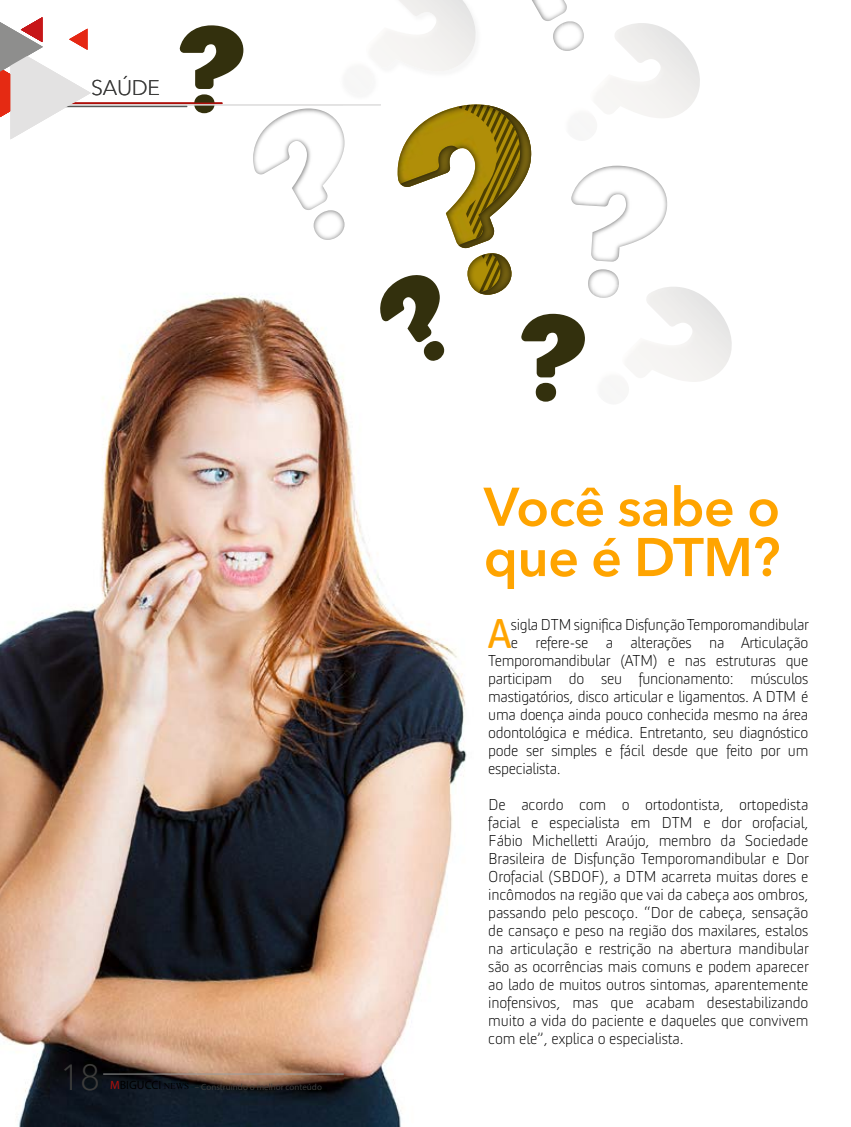
<style>
.page{position:relative;width:851px;height:1127px;background:#fff}
.page>*{position:absolute;margin:0;border:0;box-sizing:border-box;transform-origin:0 0}
.t1{font:600 53.85px/50.2px "Avenir Next";letter-spacing:-.01em;color:#ffa400}
.t2{font:43.5px "Rhodia";color:#ffa400}
.t3{font:300 36px "Avenir Next LT Pro";color:#3c3c3b}
.t4{font:300 21px "Avenir Next LT Pro";letter-spacing:-.015em;color:#3c3c3b}
.t5{font:300 16.5px/18px "Rhodia";letter-spacing:-.02em;color:#000;text-align:justify}
.t6{font:9px "Myriad Pro";color:#3c3c3b}
.s1{font-size:12px;color:#ae0f0a}
.s2{font-size:12px;color:#000}
.s3{font-family:"Times New Roman";color:#000}
</style>
<div class="page">
<hr style="left:850px;top:944px;width:1px;height:75px;background:#6199bf">
<img style="left:0;top:294px;width:467px;height:833px">
<hr style="left:0;top:104px;width:381px;height:2px;background:#e3e2e2">
<svg style="left:179px;top:25px;width:64px;height:88px"></svg>
<svg style="left:379px;top:104px;width:243px;height:298px"></svg>
<img style="left:571px;top:166px;width:96px;height:96px">
<img style="left:588px;top:269px;width:30px;height:26px">
<img style="left:532px;top:0;width:34px;height:21px">
<img style="left:553px;top:21px;width:19px;height:29px">
<img style="left:253px;top:108px;width:91px;height:102px">
<img style="left:313px;top:210px;width:31px;height:30px">
<img style="left:562px;top:22px;width:15px;height:29px">
<img style="left:563px;top:23px;width:137px;height:118px">
<img style="left:593px;top:285px;width:25px;height:13px">
<img style="left:595px;top:287px;width:137px;height:115px">
<hr style="left:850px;top:961px;width:1px;height:96px;background:#ffa400">
<hr style="left:103px;top:1074px;width:241px;height:1px;background:#9d9d9c">
<hr style="left:0;top:106px;width:187px;height:1px;background:#575756">
<hr style="left:0;top:104px;width:343px;height:2px;background:#e3e2e2">
<hr style="left:0;top:103px;width:222px;height:1px;background:#ae0f0a">
<svg style="left:0;top:17px;width:91px;height:122px"></svg>
<p class="t4" style="left:91px;top:70px;width:70px">SAÚDE</p>
<h3 class="t3" style="left:60px;top:1047px;width:42px">18</h3>
<p class="t6" style="left:110px;top:1081px;width:213px"><span class="s1">M</span><span class="s2">BIGUCCI</span> <span class="s3">NEWS</span> – Construindo o melhor conteúdo</p>
<h1 class="t1" style="left:484px;top:482px;width:298px">Você sabe o que é DTM?</h1>
<h2 class="t2" style="left:487px;top:610px;width:25px">A</h2>
<p class="t5" style="left:510px;top:615px;width:300px">sigla DTM significa Disfunção Temporomandibular</p>
<p class="t5" style="left:510px;top:633px;width:299px">e refere-se a alterações na Articulação</p>
<p class="t5" style="left:488px;top:651px;width:321px">Temporomandibular (ATM) e nas estruturas que</p>
<p class="t5" style="left:488px;top:669px;width:321px">participam do seu funcionamento: músculos</p>
<p class="t5" style="left:488px;top:687px;width:321px">mastigatórios, disco articular e ligamentos. A DTM é</p>
<p class="t5" style="left:488px;top:705px;width:321px">uma doença ainda pouco conhecida mesmo na área</p>
<p class="t5" style="left:488px;top:723px;width:321px">odontológica e médica. Entretanto, seu diagnóstico</p>
<p class="t5" style="left:488px;top:741px;width:321px">pode ser simples e fácil desde que feito por um</p>
<p class="t5" style="left:488px;top:759px;width:74px">especialista.</p>
<p class="t5" style="left:488px;top:795px;width:322px">De acordo com o ortodontista, ortopedista facial e especialista em DTM e dor orofacial, Fábio Michelletti Araújo, membro da Sociedade Brasileira de Disfunção Temporomandibular e Dor Orofacial (SBDOF), a DTM acarreta muitas dores e incômodos na região que vai da cabeça aos ombros, passando pelo pescoço. “Dor de cabeça, sensação de cansaço e peso na região dos maxilares, estalos na articulação e restrição na abertura mandibular são as ocorrências mais comuns e podem aparecer ao lado de muitos outros sintomas, aparentemente inofensivos, mas que acabam desestabilizando muito a vida do paciente e daqueles que convivem com ele”, explica o especialista.</p>
</div>
